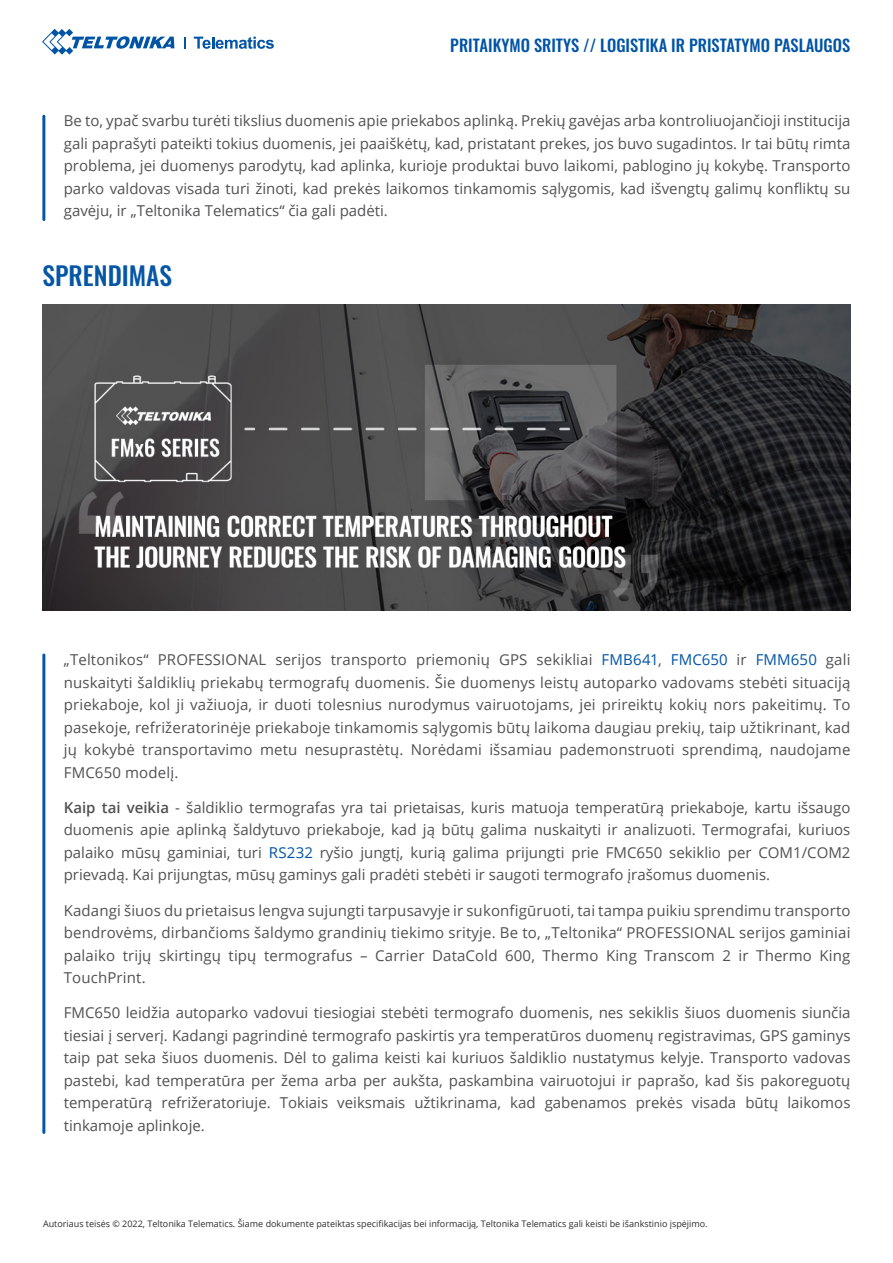
<style>
.page{position:relative;width:893px;height:1263px;background:#fff}
.page>*{position:absolute;margin:0;border:0;box-sizing:border-box;transform-origin:0 0}
.t1{font:500 25.5px "Oswald";color:#0556a5}
.t2{font:500 16.5px "Oswald";color:#0054a6}
.t3{font:15px/22.5px "Open Sans";color:#515153;text-align:justify}
.t4{font:9px "Open Sans";color:#2e2e2f}
.s1{color:#0054a6}
.s2{font-weight:600}
</style>
<div class="page">
<svg style="left:184px;top:37px;width:1px;height:12px"></svg>
<svg style="left:42px;top:29px;width:132px;height:26px"></svg>
<svg style="left:194px;top:37px;width:80px;height:12px"></svg>
<hr style="left:42px;top:116px;width:3px;height:104px;background:#0556a5">
<hr style="left:42px;top:655px;width:3px;height:477px;background:#0556a5">
<img style="left:43px;top:305px;width:808px;height:306px">
<p class="t2" style="left:450px;top:37px;width:401px">PRITAIKYMO SRITYS // LOGISTIKA IR PRISTATYMO PASLAUGOS</p>
<p class="t3" style="left:64px;top:109px;width:788px">Be to, ypač svarbu turėti tikslius duomenis apie priekabos aplinką. Prekių gavėjas arba kontroliuojančioji institucija gali paprašyti pateikti tokius duomenis, jei paaiškėtų, kad, pristatant prekes, jos buvo sugadintos. Ir tai būtų rimta problema, jei duomenys parodytų, kad aplinka, kurioje produktai buvo laikomi, pablogino jų kokybę. Transporto parko valdovas visada turi žinoti, kad prekės laikomos tinkamomis sąlygomis, kad išvengtų galimų konfliktų su gavėju, ir „Teltonika Telematics“ čia gali padėti.</p>
<h1 class="t1" style="left:43px;top:263px;width:131px">SPRENDIMAS</h1>
<p class="t3" style="left:64px;top:648px;width:788px">„Teltonikos“ PROFESSIONAL serijos transporto priemonių GPS sekikliai <span class="s1">FMB641</span>, <span class="s1">FMC650</span> ir <span class="s1">FMM650</span> gali nuskaityti šaldiklių priekabų termografų duomenis. Šie duomenys leistų autoparko vadovams stebėti situaciją priekaboje, kol ji važiuoja, ir duoti tolesnius nurodymus vairuotojams, jei prireiktų kokių nors pakeitimų. To pasekoje, refrižeratorinėje priekaboje tinkamomis sąlygomis būtų laikoma daugiau prekių, taip užtikrinant, kad jų kokybė transportavimo metu nesuprastėtų. Norėdami išsamiau pademonstruoti sprendimą, naudojame FMC650 modelį.</p>
<p class="t3" style="left:64px;top:796px;width:788px"><span class="s2">Kaip tai veikia</span> - šaldiklio termografas yra tai prietaisas, kuris matuoja temperatūrą priekaboje, kartu išsaugo duomenis apie aplinką šaldytuvo priekaboje, kad ją būtų galima nuskaityti ir analizuoti. Termografai, kuriuos palaiko mūsų gaminiai, turi <span class="s1">RS232</span> ryšio jungtį, kurią galima prijungti prie FMC650 sekiklio per COM1/COM2 prievadą. Kai prijungtas, mūsų gaminys gali pradėti stebėti ir saugoti termografo įrašomus duomenis.</p>
<p class="t3" style="left:64px;top:898px;width:788px">Kadangi šiuos du prietaisus lengva sujungti tarpusavyje ir sukonfigūruoti, tai tampa puikiu sprendimu transporto bendrovėms, dirbančioms šaldymo grandinių tiekimo srityje. Be to, „Teltonika“ PROFESSIONAL serijos gaminiai palaiko trijų skirtingų tipų termografus – Carrier DataCold 600, Thermo King Transcom 2 ir Thermo King TouchPrint.</p>
<p class="t3" style="left:64px;top:1001px;width:788px">FMC650 leidžia autoparko vadovui tiesiogiai stebėti termografo duomenis, nes sekiklis šiuos duomenis siunčia tiesiai į serverį. Kadangi pagrindinė termografo paskirtis yra temperatūros duomenų registravimas, GPS gaminys taip pat seka šiuos duomenis. Dėl to galima keisti kai kuriuos šaldiklio nustatymus kelyje. Transporto vadovas pastebi, kad temperatūra per žema arba per aukšta, paskambina vairuotojui ir paprašo, kad šis pakoreguotų temperatūrą refrižeratoriuje. Tokiais veiksmais užtikrinama, kad gabenamos prekės visada būtų laikomos tinkamoje aplinkoje.</p>
<p class="t4" style="left:43px;top:1218px;width:666px">Autoriaus teisės © 2022, Teltonika Telematics. Šiame dokumente pateiktas specifikacijas bei informaciją, Teltonika Telematics gali keisti be išankstinio įspėjimo.</p>
</div>
